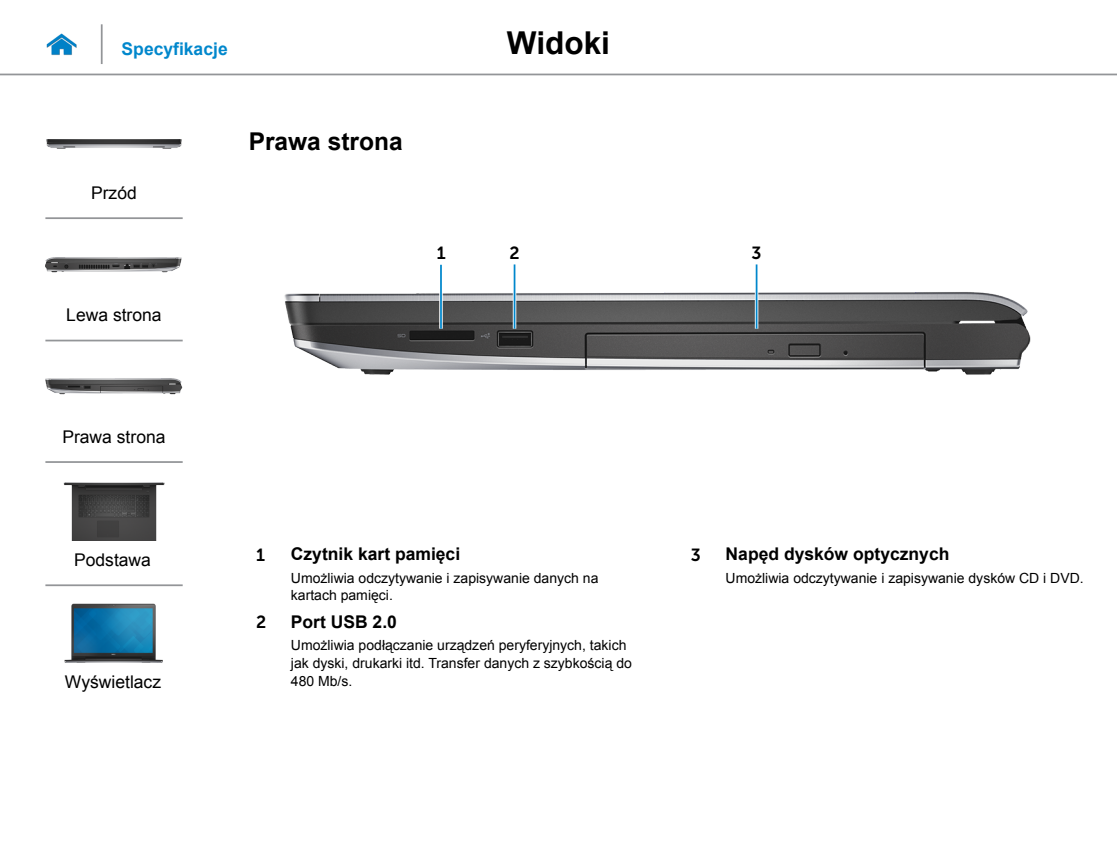
<style>
.page{position:relative;width:1117px;height:844px;background:#fff}
.page>*{position:absolute;margin:0;border:0;box-sizing:border-box;transform-origin:0 0}
.t1{font:700 31.5px "Arial";color:#000}
.Head2{font:700 24.5px "Arial";color:#000}
.Callout_Head{font:700 17.5px "Arial";color:#000}
.t2{font:17.5px "Arial";color:#000}
.t3{font:700 17.5px "Arial";color:#0087cc}
.Callout-L{font:17.5px "Museo Sans For Dell 700";color:#000}
.Callout_description{font:14px/17.5px "Arial";color:#000}
</style>
<div class="page">
<hr style="left:0;top:74px;width:1116px;height:1px;background:#939598">
<img style="left:46px;top:33px;width:31px;height:23px">
<img style="left:284px;top:292px;width:747px;height:83px">
<hr style="left:439px;top:265px;width:3px;height:63px;background:#fff">
<hr style="left:440px;top:265px;width:2px;height:63px;background:#0087cc">
<svg style="left:512px;top:264px;width:4px;height:64px"></svg>
<hr style="left:513px;top:264px;width:2px;height:64px;background:#0087cc">
<svg style="left:754px;top:264px;width:4px;height:64px"></svg>
<hr style="left:755px;top:264px;width:2px;height:64px;background:#0087cc">
<hr style="left:101px;top:24px;width:2px;height:40px;background:#939598">
<img style="left:46px;top:139px;width:136px;height:10px">
<img style="left:45px;top:257px;width:137px;height:16px">
<img style="left:45px;top:378px;width:137px;height:16px">
<img style="left:64px;top:482px;width:100px;height:58px">
<img style="left:65px;top:603px;width:98px;height:59px">
<hr style="left:45px;top:217px;width:138px;height:2px;background:#939598">
<hr style="left:45px;top:339px;width:138px;height:2px;background:#939598">
<hr style="left:45px;top:461px;width:138px;height:2px;background:#939598">
<hr style="left:45px;top:584px;width:138px;height:2px;background:#939598">
<p class="t3" style="left:122px;top:37px;width:108px">Specyfikacje</p>
<h1 class="t1" style="left:507px;top:22px;width:104px">Widoki</h1>
<p class="t2" style="left:91px;top:181px;width:47px">Przód</p>
<p class="t2" style="left:66px;top:303px;width:97px">Lewa strona</p>
<p class="t2" style="left:62px;top:425px;width:105px">Prawa strona</p>
<p class="t2" style="left:74px;top:548px;width:78px">Podstawa</p>
<p class="t2" style="left:65px;top:670px;width:98px">Wyświetlacz</p>
<p class="Head2" style="left:249px;top:125px;width:155px">Prawa strona</p>
<p class="Callout-L" style="left:437px;top:243px;width:10px">1</p>
<p class="Callout-L" style="left:509px;top:243px;width:12px">2</p>
<p class="Callout-L" style="left:751px;top:243px;width:12px">3</p>
<p class="Callout-L" style="left:256px;top:544px;width:10px">1</p>
<p class="Callout_Head" style="left:291px;top:542px;width:171px">Czytnik kart pamięci</p>
<p class="Callout_description" style="left:291px;top:569px;width:309px">Umożliwia odczytywanie i zapisywanie danych na kartach pamięci.</p>
<p class="Callout-L" style="left:256px;top:612px;width:12px">2</p>
<p class="Callout_Head" style="left:291px;top:610px;width:107px">Port USB 2.0</p>
<p class="Callout_description" style="left:291px;top:636px;width:342px">Umożliwia podłączanie urządzeń peryferyjnych, takich jak dyski, drukarki itd. Transfer danych z szybkością do<br>480 Mb/s.</p>
<p class="Callout-L" style="left:690px;top:544px;width:12px">3</p>
<p class="Callout_Head" style="left:725px;top:542px;width:225px">Napęd dysków optycznych</p>
<p class="Callout_description" style="left:725px;top:569px;width:359px">Umożliwia odczytywanie i zapisywanie dysków CD i DVD.</p>
</div>
